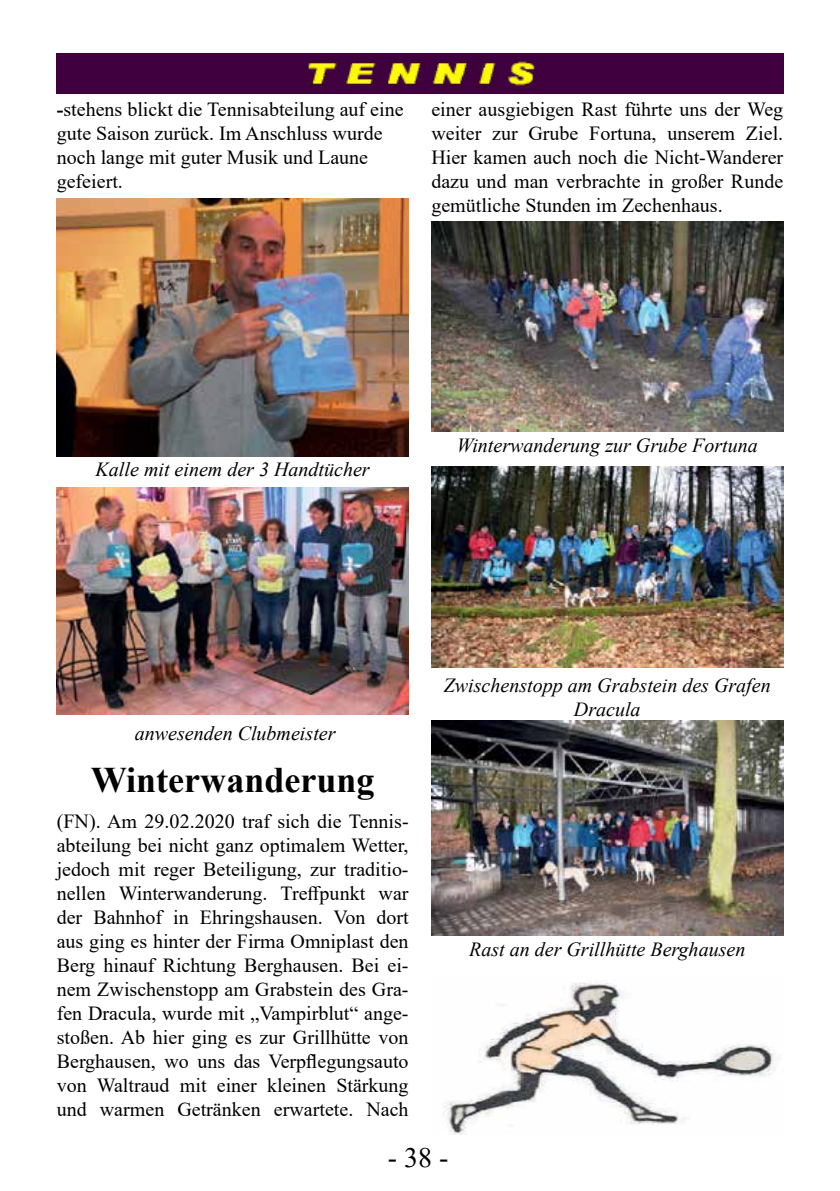
<style>
.page{position:relative;width:840px;height:1191px;background:#fff}
.page>*{position:absolute;margin:0;border:0;box-sizing:border-box;transform-origin:0 0}
.t1{font:700 36px "Times New Roman";color:#000}
.t2{font:28px "Times New Roman";color:#000}
.t3{font:20px/24px "Times New Roman";color:#000;text-align:justify}
.t4{font:italic 20px/24px "Times New Roman";color:#000;text-align:center}
.s1{font-weight:700}
</style>
<div class="page">
<img style="left:57px;top:54px;width:725px;height:40px">
<img style="left:57px;top:198px;width:351px;height:258px">
<img style="left:57px;top:488px;width:351px;height:226px">
<img style="left:431px;top:221px;width:351px;height:210px">
<img style="left:431px;top:466px;width:351px;height:202px">
<img style="left:431px;top:720px;width:351px;height:215px">
<img style="left:443px;top:982px;width:332px;height:152px">
<p class="t3" style="left:57px;top:97px;width:348px;text-align:left"><span class="s1">-</span>stehens blickt die Tennisabteilung auf eine gute Saison zurück. Im Anschluss wurde noch lange mit guter Musik und Laune gefeiert.</p>
<p class="t3" style="left:431px;top:97px;width:353px">einer ausgiebigen Rast führte uns der Weg weiter zur Grube Fortuna, unserem Ziel.<br>Hier kamen auch noch die Nicht-Wanderer dazu und man verbrachte in großer Runde gemütliche Stunden im Zechenhaus.</p>
<p class="t4" style="left:96px;top:457px;width:275px">Kalle mit einem der 3 Handtücher</p>
<p class="t4" style="left:456px;top:433px;width:302px">Winterwanderung zur Grube Fortuna</p>
<p class="t4" style="left:135px;top:721px;width:202px">anwesenden Clubmeister</p>
<h1 class="t1" style="left:91px;top:754px;width:285px">Winterwanderung</h1>
<p class="t3" style="left:57px;top:809px;width:353px">(FN). Am 29.02.2020 traf sich die Tennis&shy;abteilung bei nicht ganz optimalem Wetter, jedoch mit reger Beteiligung, zur traditio&shy;nellen Winterwanderung. Treffpunkt war der Bahnhof in Ehringshausen. Von dort aus ging es hinter der Firma Omniplast den Berg hinauf Richtung Berghausen. Bei ei&shy;nem Zwischenstopp am Grabstein des Gra&shy;fen Dracula, wurde mit „Vampirblut“ ange&shy;stoßen. Ab hier ging es zur Grillhütte von Berghausen, wo uns das Verpflegungsauto von Waltraud mit einer kleinen Stärkung und warmen Getränken erwartete. Nach</p>
<p class="t4" style="left:443px;top:673px;width:328px">Zwischenstopp am Grabstein des Grafen<br>Dracula</p>
<p class="t4" style="left:469px;top:937px;width:277px">Rast an der Grillhütte Berghausen</p>
<h2 class="t2" style="left:387px;top:1137px;width:62px">- 38 -</h2>
</div>
